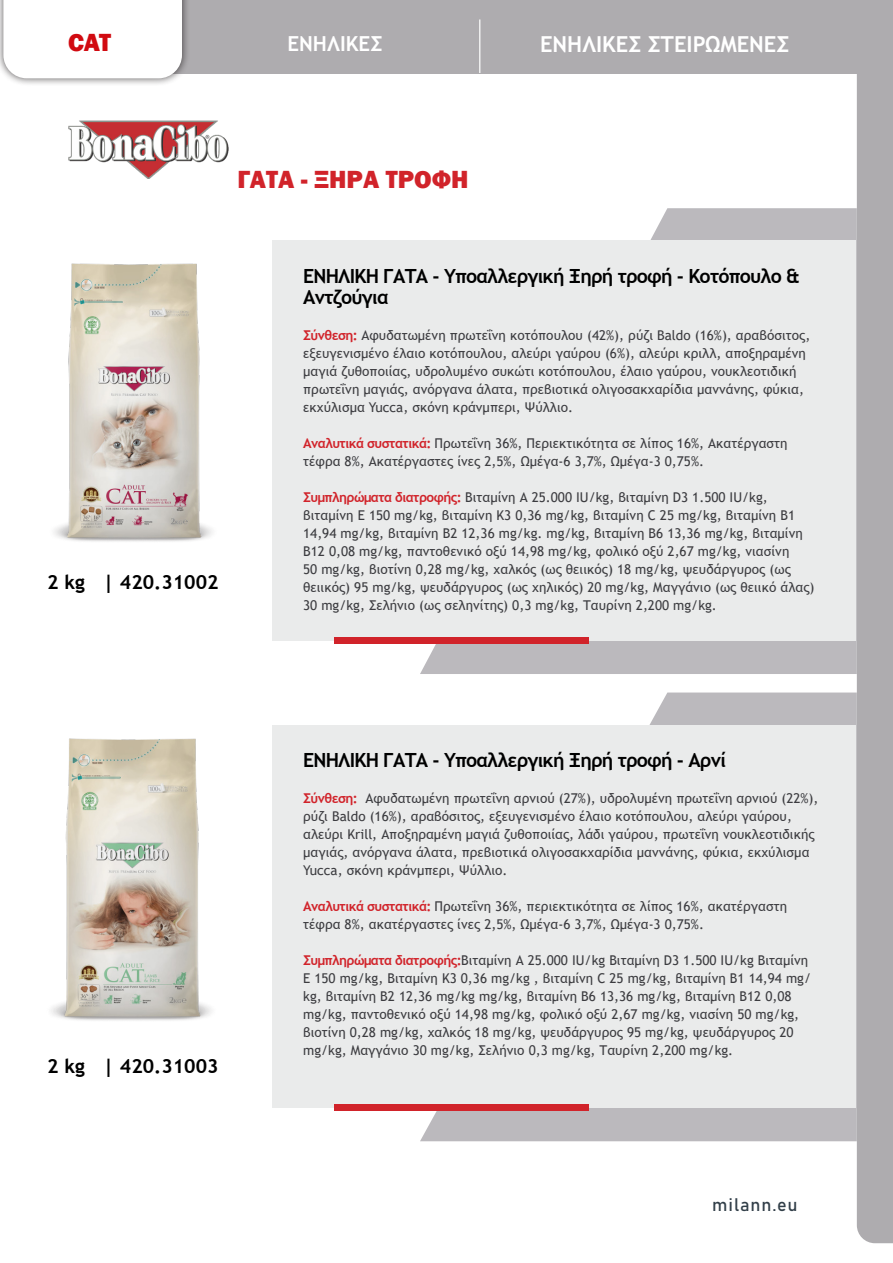
<style>
.page{position:relative;width:893px;height:1263px;background:#fff}
.page>*{position:absolute;margin:0;border:0;box-sizing:border-box;transform-origin:0 0}
.t1{font:800 25.5px "Franklin Gothic";color:#d1232a}
.t2{font:800 25.5px "Franklin Gothic";color:#d10a11}
.t3{font:700 22.05px "Trebuchet MS";color:#fff}
.t4{font:700 20.7px "Trebuchet MS";color:#fff}
.t5{font:700 19.5px/21px "Trebuchet MS";letter-spacing:-.04em;color:#000}
.t6{font:700 19.5px "Trebuchet MS";color:#000}
.t7{font:18px "Bahnschrift";letter-spacing:.05em;color:#323f49}
.t8{font:13.5px/18px "Trebuchet MS";color:#3c3c40}
.s1{font-weight:700;color:#d1232a}
</style>
<div class="page">
<div style="left:153px;top:0;width:717px;height:74px;background:#aeacaf"></div>
<div style="left:0;top:0;width:190px;height:87px;background:#231f20;opacity:.75"></div>
<svg style="left:3px;top:0;width:179px;height:78px"></svg>
<hr style="left:479px;top:19px;width:1px;height:54px;background:#fff">
<div style="left:857px;top:0;width:36px;height:1243px;background:#aeacaf"></div>
<img style="left:68px;top:121px;width:161px;height:57px">
<svg style="left:420px;top:208px;width:437px;height:466px;fill:#bbb9bd"></svg>
<svg style="left:420px;top:692px;width:437px;height:449px;fill:#bbb9bd"></svg>
<div style="left:273px;top:240px;width:583px;height:401px;background:#eaebeb"></div>
<div style="left:273px;top:725px;width:583px;height:382px;background:#eaebeb"></div>
<div style="left:334px;top:638px;width:254px;height:6px;background:#d1232a"></div>
<div style="left:334px;top:1104px;width:254px;height:6px;background:#d1232a"></div>
<img style="left:54px;top:263px;width:158px;height:279px">
<img style="left:51px;top:738px;width:161px;height:283px">
<h1 class="t2" style="left:68px;top:25px;width:45px">CAT</h1>
<h3 class="t4" style="left:287px;top:30px;width:96px">ΕΝΗΛΙΚΕΣ</h3>
<h2 class="t3" style="left:540px;top:30px;width:251px">ΕΝΗΛΙΚΕΣ ΣΤΕΙΡΩΜΕΝΕΣ</h2>
<p class="t1" style="left:237px;top:163px;width:233px">ΓΑΤΑ - ΞΗΡΑ ΤΡΟΦΗ</p>
<p class="t6" style="left:47px;top:570px;width:173px">2 kg | 420.31002</p>
<p class="t5" style="left:303px;top:266px;width:498px">ΕΝΗΛΙΚΗ ΓΑΤΑ - Υποαλλεργική Ξηρή τροφή - Κοτόπουλο &amp;<br>Αντζούγια</p>
<p class="t8" style="left:303px;top:326px;width:509px"><span class="s1">Σύνθεση:</span> Αφυδατωμένη πρωτεΐνη κοτόπουλου (42%), ρύζι Baldo (16%), αραβόσιτος, εξευγενισμένο έλαιο κοτόπουλου, αλεύρι γαύρου (6%), αλεύρι κριλλ, αποξηραμένη μαγιά ζυθοποιίας, υδρολυμένο συκώτι κοτόπουλου, έλαιο γαύρου, νουκλεοτιδική πρωτεΐνη μαγιάς, ανόργανα άλατα, πρεβιοτικά ολιγοσακχαρίδια μαννάνης, φύκια, εκχύλισμα Yucca, σκόνη κράνμπερι, Ψύλλιο.</p>
<p class="t8" style="left:303px;top:434px;width:486px"><span class="s1">Αναλυτικά συστατικά:</span> Πρωτεΐνη 36%, Περιεκτικότητα σε λίπος 16%, Ακατέργαστη τέφρα 8%, Ακατέργαστες ίνες 2,5%, Ωμέγα-6 3,7%, Ωμέγα-3 0,75%.</p>
<p class="t8" style="left:303px;top:488px;width:513px"><span class="s1">Συμπληρώματα διατροφής:</span> Βιταμίνη Α 25.000 IU/kg, βιταμίνη D3 1.500 IU/kg, βιταμίνη Ε 150 mg/kg, βιταμίνη Κ3 0,36 mg/kg, βιταμίνη C 25 mg/kg, βιταμίνη Β1<br>14,94 mg/kg, βιταμίνη Β2 12,36 mg/kg. mg/kg, βιταμίνη Β6 13,36 mg/kg, βιταμίνη Β12 0,08 mg/kg, παντοθενικό οξύ 14,98 mg/kg, φολικό οξύ 2,67 mg/kg, νιασίνη<br>50 mg/kg, βιοτίνη 0,28 mg/kg, χαλκός (ως θειικός) 18 mg/kg, ψευδάργυρος (ως θειικός) 95 mg/kg, ψευδάργυρος (ως χηλικός) 20 mg/kg, Μαγγάνιο (ως θειικό άλας)<br>30 mg/kg, Σελήνιο (ως σεληνίτης) 0,3 mg/kg, Ταυρίνη 2,200 mg/kg.</p>
<p class="t6" style="left:47px;top:1054px;width:173px">2 kg | 420.31003</p>
<p class="t5" style="left:303px;top:750px;width:424px">ΕΝΗΛΙΚΗ ΓΑΤΑ - Υποαλλεργική Ξηρή τροφή - Αρνί</p>
<p class="t8" style="left:303px;top:789px;width:517px"><span class="s1">Σύνθεση:</span> Αφυδατωμένη πρωτεΐνη αρνιού (27%), υδρολυμένη πρωτεΐνη αρνιού (22%), ρύζι Baldo (16%), αραβόσιτος, εξευγενισμένο έλαιο κοτόπουλου, αλεύρι γαύρου, αλεύρι Krill, Αποξηραμένη μαγιά ζυθοποιίας, λάδι γαύρου, πρωτεΐνη νουκλεοτιδικής μαγιάς, ανόργανα άλατα, πρεβιοτικά ολιγοσακχαρίδια μαννάνης, φύκια, εκχύλισμα Yucca, σκόνη κράνμπερι, Ψύλλιο.</p>
<p class="t8" style="left:303px;top:897px;width:485px"><span class="s1">Αναλυτικά συστατικά:</span> Πρωτεΐνη 36%, περιεκτικότητα σε λίπος 16%, ακατέργαστη τέφρα 8%, ακατέργαστες ίνες 2,5%, Ωμέγα-6 3,7%, Ωμέγα-3 0,75%.</p>
<p class="t8" style="left:303px;top:951px;width:509px"><span class="s1">Συμπληρώματα διατροφής:</span>Βιταμίνη Α 25.000 IU/kg Βιταμίνη D3 1.500 IU/kg Βιταμίνη Ε 150 mg/kg, Βιταμίνη Κ3 0,36 mg/kg , βιταμίνη C 25 mg/kg, βιταμίνη Β1 14,94 mg/ kg, βιταμίνη Β2 12,36 mg/kg mg/kg, βιταμίνη Β6 13,36 mg/kg, βιταμίνη Β12 0,08 mg/kg, παντοθενικό οξύ 14,98 mg/kg, φολικό οξύ 2,67 mg/kg, νιασίνη 50 mg/kg, βιοτίνη 0,28 mg/kg, χαλκός 18 mg/kg, ψευδάργυρος 95 mg/kg, ψευδάργυρος 20 mg/kg, Μαγγάνιο 30 mg/kg, Σελήνιο 0,3 mg/kg, Ταυρίνη 2,200 mg/kg.</p>
<h3 class="t7" style="left:712px;top:1190px;width:87px">milann.eu</h3>
</div>
